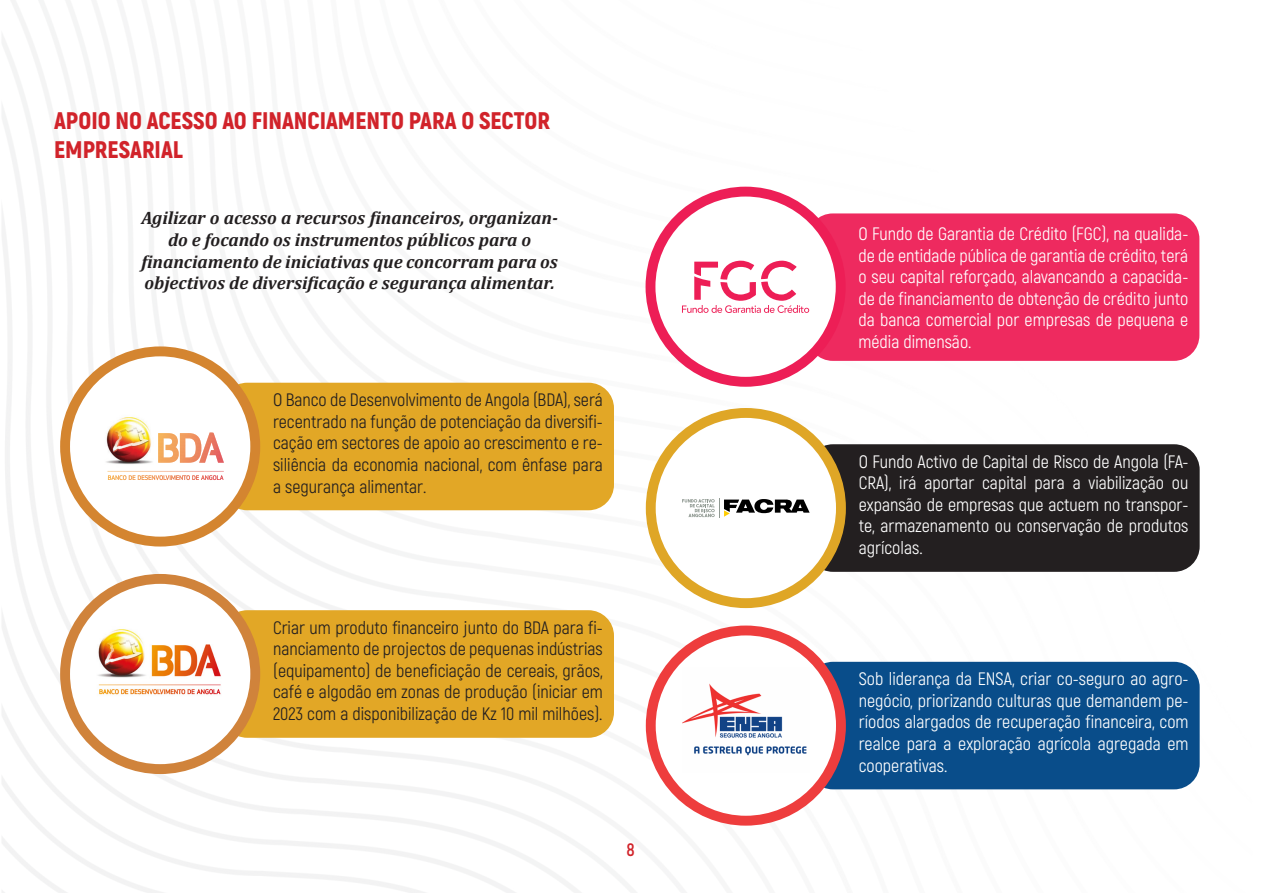
<style>
.page{position:relative;width:1263px;height:893px;background:#fff}
.page>*{position:absolute;margin:0;border:0;box-sizing:border-box;transform-origin:0 0}
.Título{font:900 24px "Akrobat";color:#d1232a}
.Corpo_de_texto{font:18px/21.6px "Akrobat";color:#fff;text-align:justify}
.Corpo_de_texto-2{font:18px/21.6px "Akrobat";color:#231f20;text-align:justify}
.Corpo_de_texto-3{font:italic 700 18px/21.6px "Cambria";color:#231f20;text-align:center}
.t1{font:700 18px "Akrobat";color:#d1232a}
</style>
<div class="page">
<img style="left:2px;top:0;width:1198px;height:893px">
<div style="left:222px;top:383px;width:392px;height:127px;background:#e2a726;border-radius:26px"></div>
<div style="left:807px;top:444px;width:393px;height:128px;background:#231f20;border-radius:26px"></div>
<div style="left:222px;top:610px;width:392px;height:128px;background:#e2a726;border-radius:26px"></div>
<div style="left:807px;top:662px;width:393px;height:127px;background:#094d8a;border-radius:26px"></div>
<div style="left:807px;top:213px;width:392px;height:148px;background:#ee2a5f;border-radius:26px"></div>
<div style="left:60px;top:346px;width:200px;height:200px;background:#d48530;border-radius:50%"></div>
<div style="left:646px;top:408px;width:200px;height:200px;background:#dfa626;border-radius:50%"></div>
<div style="left:60px;top:574px;width:200px;height:200px;background:#d0833b;border-radius:50%"></div>
<div style="left:646px;top:625px;width:200px;height:201px;background:#ee3d3d;border-radius:50%"></div>
<div style="left:645px;top:187px;width:201px;height:200px;background:#ed1e56;border-radius:50%"></div>
<div style="left:70px;top:356px;width:180px;height:181px;background:#fff;border-radius:50%"></div>
<div style="left:656px;top:418px;width:180px;height:180px;background:#fff;border-radius:50%"></div>
<div style="left:70px;top:584px;width:180px;height:180px;background:#fff;border-radius:50%"></div>
<div style="left:656px;top:635px;width:180px;height:181px;background:#fff;border-radius:50%"></div>
<div style="left:655px;top:197px;width:181px;height:180px;background:#fff;border-radius:50%"></div>
<img style="left:106px;top:417px;width:47px;height:54px">
<svg style="left:158px;top:432px;width:66px;height:31px"></svg>
<svg style="left:107px;top:471px;width:117px;height:9px"></svg>
<svg style="left:682px;top:498px;width:128px;height:20px"></svg>
<img style="left:98px;top:629px;width:123px;height:66px">
<img style="left:682px;top:683px;width:125px;height:73px">
<svg style="left:682px;top:260px;width:127px;height:53px"></svg>
<p class="Título" style="left:54px;top:105px;width:497px">APOIO NO ACESSO AO FINANCIAMENTO PARA O SECTOR</p>
<p class="Título" style="left:54px;top:134px;width:130px">EMPRESARIAL</p>
<p class="Corpo_de_texto-3" style="left:141px;top:207px;width:418px">Agilizar o acesso a recursos financeiros, organizan&shy;do e focando os instrumentos públicos para o</p>
<p class="Corpo_de_texto-3" style="left:141px;top:250px;width:418px">financiamento de iniciativas que concorram para os</p>
<p class="Corpo_de_texto-3" style="left:144px;top:272px;width:412px">objectivos de diversificação e segurança alimentar.</p>
<p class="Corpo_de_texto-2" style="left:273px;top:389px;width:331px">O Banco de Desenvolvimento de Angola (BDA), será recentrado na função de potenciação da diversifi&shy;cação em sectores de apoio ao crescimento e re&shy;siliência da economia nacional, com ênfase para a segurança alimentar.</p>
<p class="Corpo_de_texto-2" style="left:273px;top:617px;width:331px">Criar um produto financeiro junto do BDA para fi&shy;nanciamento de projectos de pequenas indústrias (equipamento) de beneficiação de cereais, grãos, café e algodão em zonas de produção (iniciar em 2023 com a disponibilização de Kz 10 mil milhões).</p>
<p class="t1" style="left:627px;top:838px;width:10px">8</p>
<p class="Corpo_de_texto" style="left:858px;top:223px;width:331px">O Fundo de Garantia de Crédito (FGC), na qualida&shy;de de entidade pública de garantia de crédito, terá o seu capital reforçado, alavancando a capacida&shy;de de financiamento de obtenção de crédito junto da banca comercial por empresas de pequena e média dimensão.</p>
<p class="Corpo_de_texto" style="left:859px;top:451px;width:331px">O Fundo Activo de Capital de Risco de Angola (FA-CRA), irá aportar capital para a viabilização ou expansão de empresas que actuem no transpor&shy;te, armazenamento ou conservação de produtos agrícolas.</p>
<p class="Corpo_de_texto" style="left:859px;top:668px;width:331px">Sob liderança da ENSA, criar co-seguro ao agro&shy;negócio, priorizando culturas que demandem pe&shy;ríodos alargados de recuperação financeira, com realce para a exploração agrícola agregada em cooperativas.</p>
</div>
